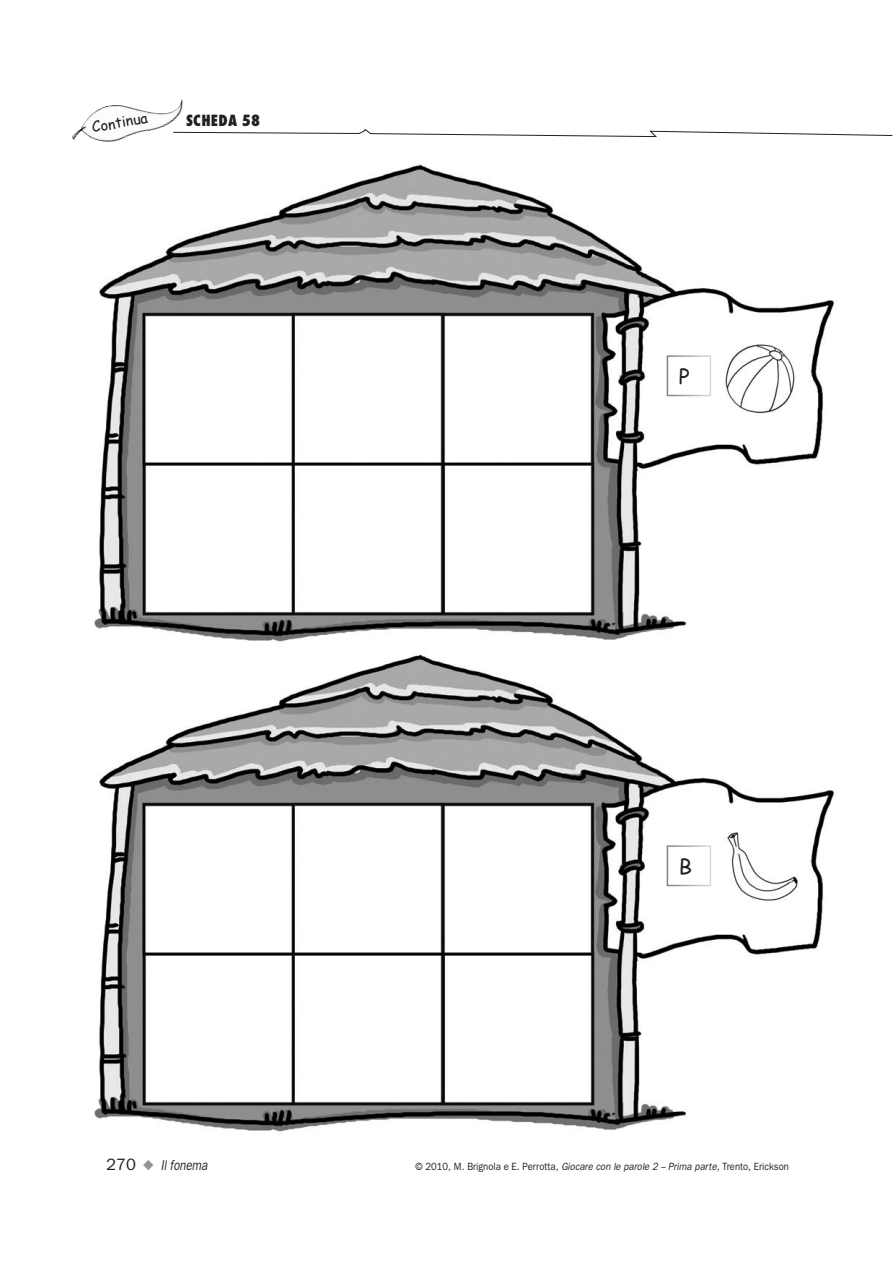
<style>
.page{position:relative;width:893px;height:1264px;background:#fff}
.page>*{position:absolute;margin:0;border:0;box-sizing:border-box;transform-origin:0 0}
.t1{font:21px "Comic Sans MS";color:#231f20}
.t2{font:800 condensed 15px "Futura";letter-spacing:.01em;color:#231f20}
.t3{font:italic 14.25px "Franklin Gothic";color:#231f20;scale:.8 1}
.t4{font:14.25px "Comic Sans MS";color:#231f20}
.t5{font:10.5px "Franklin Gothic";color:#231f20;scale:.9 1}
.s1{font-style:normal;font-size:16.5px}
.s2{color:#939598}
.s3{font-style:italic}
</style>
<div class="page">
<svg style="left:183px;top:129px;width:710px;height:8px"></svg>
<img style="left:94px;top:164px;width:740px;height:968px">
<div style="left:667px;top:355px;width:44px;height:41px;border:2px solid #fff"></div>
<div style="left:667px;top:845px;width:44px;height:41px;border:2px solid #fff"></div>
<img style="left:72px;top:99px;width:111px;height:43px">
<img style="left:725px;top:343px;width:71px;height:71px">
<img style="left:725px;top:831px;width:74px;height:75px">
<h3 class="t4" style="left:90px;top:117px;width:58px;rotate:-10deg">Continua</h3>
<h2 class="t2" style="left:186px;top:114px;width:76px">SCHEDA 58</h2>
<h1 class="t1" style="left:679px;top:361px;width:12px">P</h1>
<h1 class="t1" style="left:679px;top:851px;width:15px">B</h1>
<h3 class="t3" style="left:106px;top:1160px;width:128px"><span class="s1">270</span> <span class="s2">◆</span> Il fonema</h3>
<p class="t5" style="left:416px;top:1162px;width:416px">© 2010, M. Brignola e E. Perrotta, <span class="s3">Giocare con le parole 2 – Prima parte,</span> Trento, Erickson</p>
</div>
